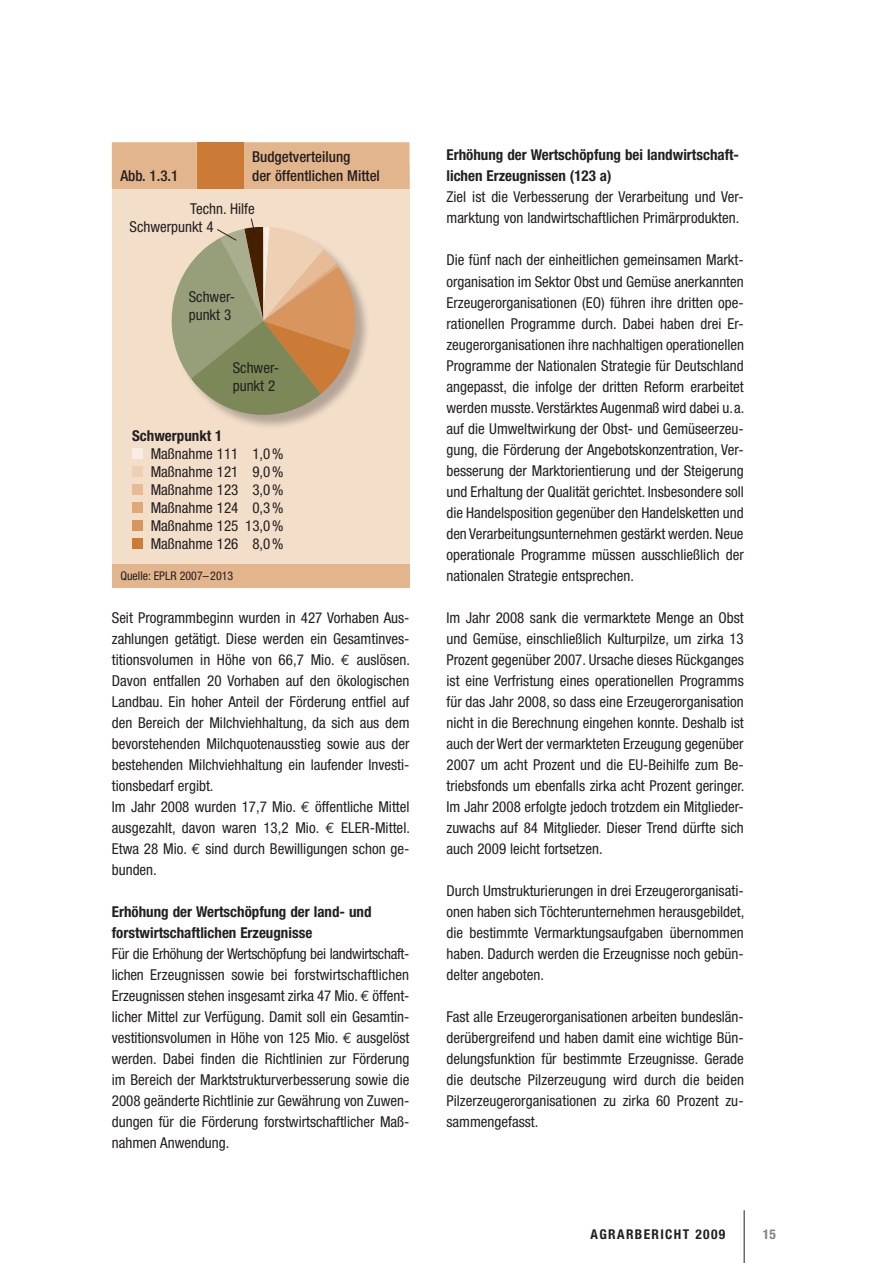
<style>
.page{position:relative;width:893px;height:1263px;background:#fff}
.page>*{position:absolute;margin:0;border:0;box-sizing:border-box;transform-origin:0 0}
.t1{font:condensed 15px/21px "Helvetica Neue";color:#231f20;text-align:justify}
.t2{font:700 condensed 15px/21px "Helvetica Neue";color:#231f20}
.t3{font:500 condensed 15px/19.5px "Helvetica Neue";color:#231f20}
.t4{font:700 condensed 13.5px "Helvetica Neue";letter-spacing:.1em;color:#231f20}
.t5{font:700 condensed 13.5px "Helvetica Neue";color:#808285}
.t6{font:condensed 12px "Helvetica Neue";color:#231f20}
.s1{font-family:"Euro Mono";font-stretch:normal}
</style>
<div class="page">
<hr style="left:744px;top:1210px;width:1px;height:53px;background:#231f20">
<div style="left:112px;top:163px;width:297px;height:404px;background:#f3deca"></div>
<div style="left:112px;top:142px;width:297px;height:47px;background:#e3b58c"></div>
<div style="left:197px;top:142px;width:47px;height:47px;background:#cc7b36"></div>
<div style="left:112px;top:564px;width:297px;height:24px;background:#e3b58c"></div>
<div style="left:132px;top:448px;width:11px;height:11px;background:#f9eee3"></div>
<div style="left:132px;top:466px;width:11px;height:11px;background:#eed0b4"></div>
<div style="left:132px;top:484px;width:11px;height:11px;background:#e6bb95"></div>
<div style="left:132px;top:502px;width:11px;height:11px;background:#dea879"></div>
<div style="left:132px;top:520px;width:11px;height:11px;background:#d8965e"></div>
<div style="left:132px;top:538px;width:11px;height:11px;background:#cc7b36"></div>
<div style="left:173px;top:229px;width:198px;height:202px;background:#231f20;opacity:.3"></div>
<svg style="left:171px;top:218px;width:189px;height:209px"></svg>
<p class="t3" style="left:120px;top:166px;width:60px">Abb. 1.3.1</p>
<p class="t3" style="left:252px;top:147px;width:129px">Budgetverteilung<br>der öffentlichen Mittel</p>
<p class="t1" style="left:129px;top:199px;width:127px;line-height:18.3px;text-indent:61px">Techn. Hilfe<br>Schwerpunkt 4</p>
<p class="t1" style="left:189px;top:287px;width:48px;line-height:18px">Schwer&shy;punkt 3</p>
<p class="t1" style="left:233px;top:358px;width:48px;line-height:18px">Schwer&shy;punkt 2</p>
<p class="t2" style="left:132px;top:425px;width:92px">Schwerpunkt 1</p>
<p class="t1" style="left:151px;top:444px;width:134px;line-height:18px">Maßnahme 111 1,0% Maßnahme 121 9,0% Maßnahme 123 3,0% Maßnahme 124 0,3% Maßnahme 125 13,0% Maßnahme 126 8,0%</p>
<p class="t6" style="left:120px;top:569px;width:115px">Quelle: EPLR 2007–2013</p>
<p class="t1" style="left:112px;top:607px;width:300px;text-align:left">Seit Programmbeginn wurden in 427 Vorhaben Aus&shy;zahlungen getätigt. Diese werden ein Gesamtinves&shy;titionsvolumen in Höhe von 66,7 Mio. <span class="s1">€</span> auslösen.<br>Davon entfallen 20 Vorhaben auf den ökologischen Landbau. Ein hoher Anteil der Förderung entfiel auf den Bereich der Milchviehhaltung, da sich aus dem bevorstehenden Milchquotenausstieg sowie aus der bestehenden Milchviehhaltung ein laufender Investi&shy;tionsbedarf ergibt.<br>Im Jahr 2008 wurden 17,7 Mio. <span class="s1">€</span> öffentliche Mittel ausgezahlt, davon waren 13,2 Mio. <span class="s1">€</span> ELER-Mittel.<br>Etwa 28 Mio. <span class="s1">€</span> sind durch Bewilligungen schon ge&shy;bunden.</p>
<p class="t2" style="left:112px;top:900px;width:261px">Erhöhung der Wertschöpfung der land- und forstwirtschaftlichen Erzeugnisse</p>
<p class="t1" style="left:112px;top:943px;width:299px">Für die Erhöhung der Wertschöpfung bei landwirtschaft&shy;lichen Erzeugnissen sowie bei forstwirtschaftlichen Erzeugnissen stehen insgesamt zirka 47 Mio. <span class="s1">€</span> öffent&shy;licher Mittel zur Verfügung. Damit soll ein Gesamtin&shy;vestitionsvolumen in Höhe von 125 Mio. <span class="s1">€</span> ausgelöst werden. Dabei finden die Richtlinien zur Förderung im Bereich der Marktstrukturverbesserung sowie die 2008 geänderte Richtlinie zur Gewährung von Zuwen&shy;dungen für die Förderung forstwirtschaftlicher Maß&shy;nahmen Anwendung.</p>
<p class="t2" style="left:446px;top:144px;width:294px">Erhöhung der Wertschöpfung bei landwirtschaft&shy;lichen Erzeugnissen (123 a)</p>
<p class="t1" style="left:446px;top:187px;width:299px">Ziel ist die Verbesserung der Verarbeitung und Ver&shy;marktung von landwirtschaftlichen Primärprodukten.</p>
<p class="t1" style="left:446px;top:250px;width:299px">Die fünf nach der einheitlichen gemeinsamen Markt&shy;organisation im Sektor Obst und Gemüse anerkannten Erzeugerorganisationen (EO) führen ihre dritten ope&shy;rationellen Programme durch. Dabei haben drei Er&shy;zeugerorganisationen ihre nachhaltigen operationellen Programme der Nationalen Strategie für Deutschland angepasst, die infolge der dritten Reform erarbeitet werden musste. Verstärktes Augenmaß wird dabei u.a. auf die Umweltwirkung der Obst- und Gemüseerzeu&shy;gung, die Förderung der Angebotskonzentration, Ver&shy;besserung der Marktorientierung und der Steigerung und Erhaltung der Qualität gerichtet. Insbesondere soll die Handelsposition gegenüber den Handelsketten und den Verarbeitungsunternehmen gestärkt werden. Neue operationale Programme müssen ausschließlich der nationalen Strategie entsprechen.</p>
<p class="t1" style="left:446px;top:607px;width:299px">Im Jahr 2008 sank die vermarktete Menge an Obst und Gemüse, einschließlich Kulturpilze, um zirka 13<br>Prozent gegenüber 2007. Ursache dieses Rückganges ist eine Verfristung eines operationellen Programms für das Jahr 2008, so dass eine Erzeugerorganisation nicht in die Berechnung eingehen konnte. Deshalb ist auch der Wert der vermarkteten Erzeugung gegenüber 2007 um acht Prozent und die EU-Beihilfe zum Be&shy;triebsfonds um ebenfalls zirka acht Prozent geringer.<br>Im Jahr 2008 erfolgte jedoch trotzdem ein Mitglieder&shy;zuwachs auf 84 Mitglieder. Dieser Trend dürfte sich auch 2009 leicht fortsetzen.</p>
<p class="t1" style="left:446px;top:880px;width:299px">Durch Umstrukturierungen in drei Erzeugerorganisati&shy;onen haben sich Töchterunternehmen herausgebildet, die bestimmte Vermarktungsaufgaben übernommen haben. Dadurch werden die Erzeugnisse noch gebün&shy;delter angeboten.</p>
<p class="t1" style="left:446px;top:1006px;width:299px">Fast alle Erzeugerorganisationen arbeiten bundeslän&shy;derübergreifend und haben damit eine wichtige Bün&shy;delungsfunktion für bestimmte Erzeugnisse. Gerade die deutsche Pilzerzeugung wird durch die beiden Pilzerzeugerorganisationen zu zirka 60 Prozent zu&shy;sammengefasst.</p>
<p class="t4" style="left:591px;top:1225px;width:136px">AGRARBERICHT 2009</p>
<p class="t5" style="left:763px;top:1225px;width:14px">15</p>
</div>
